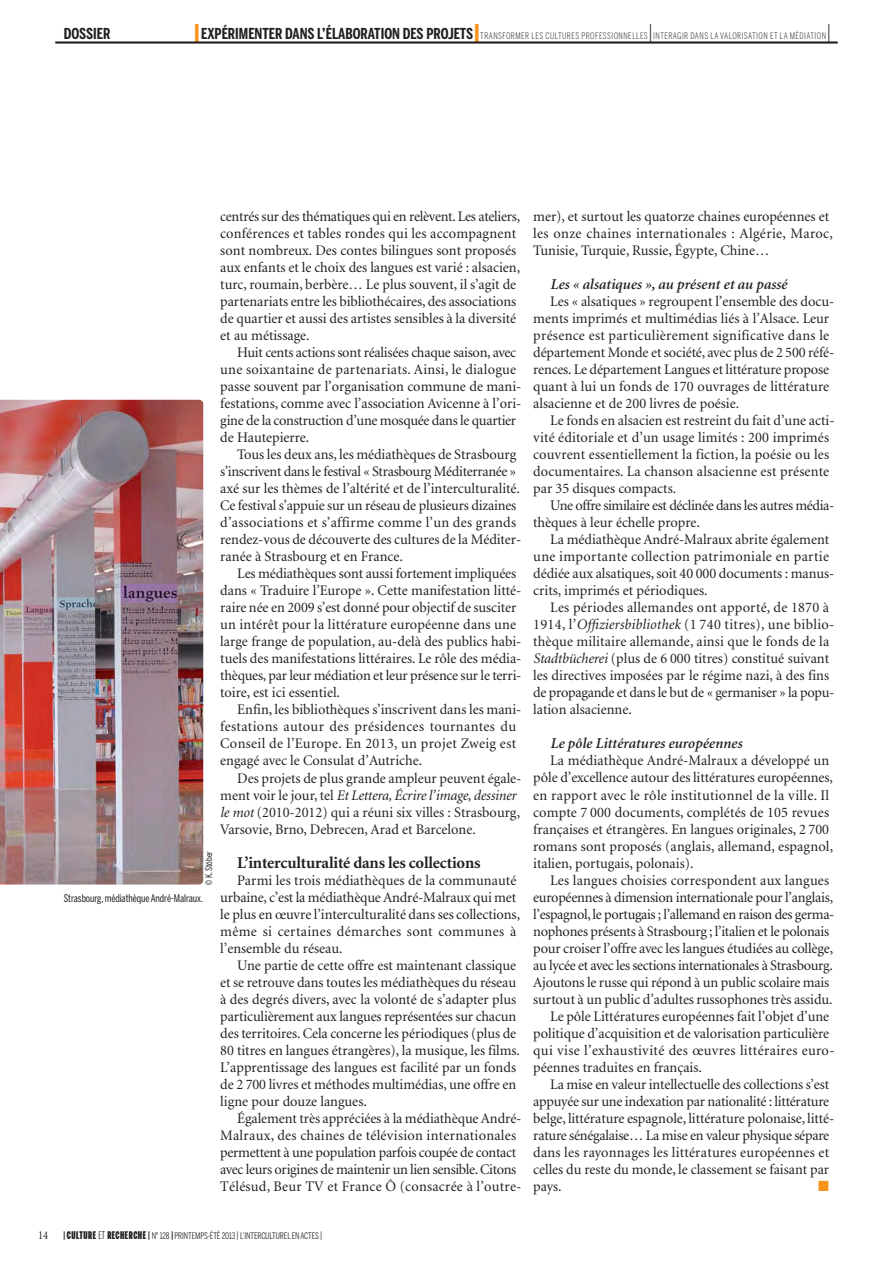
<style>
.page{position:relative;width:893px;height:1263px;background:#fff}
.page>*{position:absolute;margin:0;border:0;box-sizing:border-box;transform-origin:0 0}
.t1{font:300 20.25px "Benton Sans Comp";color:#231f20}
.t2{font:700 16.5px "Minion";letter-spacing:-.01em;color:#231f20}
.t3{font:italic 600 15px "Minion";color:#231f20}
.t4{font:700 15px "Benton Sans Comp";color:#231f20}
.t5{font:14.7px/17px "Minion";color:#231f20}
.t6{font:14.7px/17px "Minion";letter-spacing:-.025em;color:#231f20}
.t7{font:14.7px "Minion";letter-spacing:-.02em;color:#231f20}
.t8{font:14.7px "Minion";letter-spacing:.025em;color:#231f20}
.t9{font:14.7px "Zapf Dingbats";color:#f7931d}
.t10{font:10.5px "Benton Sans Comp";letter-spacing:-.005em;color:#231f20}
.t11{font:300 9px "Benton Sans Comp";letter-spacing:.05em;color:#231f20}
.t12{font:9px "Benton Sans Comp";letter-spacing:-.01em;color:#231f20}
.t13{font:9px "Benton Sans Comp";letter-spacing:-.005em;color:#231f20}
.s1{font-weight:900;font-size:20.25px;color:#f7931d}
.s2{font-style:italic}
.s3{font-family:"Minion";font-stretch:condensed;font-size:12px}
.s4{font-family:"Benton Sans Extra Comp";font-weight:900;font-size:10.5px}
.s5{font-family:"Benton Sans Extra Comp";font-size:10.5px}
</style>
<div class="page">
<hr style="left:55px;top:41px;width:783px;height:3px;background:#231f20">
<img style="left:0;top:400px;width:203px;height:484px">
<p class="t4" style="left:64px;top:28px;width:48px">DOSSIER</p>
<p class="t4" style="left:194px;top:28px;width:288px"><span class="s1">|</span>EXPÉRIMENTER DANS L’ÉLABORATION DES PROJETS<span class="s1">|</span></p>
<p class="t11" style="left:480px;top:33px;width:169px">TRANSFORMER LES CULTURES PROFESSIONNELLES</p>
<h1 class="t1" style="left:648px;top:24px;width:6px">|</h1>
<p class="t11" style="left:653px;top:33px;width:174px">INTERAGIR DANS LA VALORISATION ET LA MÉDIATION</p>
<h1 class="t1" style="left:826px;top:24px;width:6px">|</h1>
<p class="t5" style="left:220px;top:209px;width:301px">centrés sur des thématiques qui en relèvent. Les ateliers, conférences et tables rondes qui les accompagnent sont nombreux. Des contes bilingues sont proposés aux enfants et le choix des langues est varié : alsacien, turc, roumain, berbère… Le plus souvent, il s’agit de partenariats entre les bibliothécaires, des associations de quartier et aussi des artistes sensibles à la diversité et au métissage.</p>
<p class="t5" style="left:220px;top:345px;width:303px;text-indent:17px">Huit cents actions sont réalisées chaque saison, avec une soixantaine de partenariats. Ainsi, le dialogue passe souvent par l’organisation commune de mani&shy;festations, comme avec l’association Avicenne à l’ori&shy;gine de la construction d’une mosquée dans le quartier de Hautepierre.</p>
<p class="t5" style="left:220px;top:447px;width:302px;text-indent:17px">Tous les deux ans, les médiathèques de Strasbourg s’inscrivent dans le festival « Strasbourg Méditerranée » axé sur les thèmes de l’altérité et de l’interculturalité.<br>Ce festival s’appuie sur un réseau de plusieurs dizaines d’associations et s’affirme comme l’un des grands rendez-vous de découverte des cultures de la Méditer&shy;ranée à Strasbourg et en France.</p>
<p class="t5" style="left:220px;top:566px;width:303px;text-indent:17px">Les médiathèques sont aussi fortement impliquées dans « Traduire l’Europe ». Cette manifestation litté&shy;raire née en 2009 s’est donné pour objectif de susciter un intérêt pour la littérature européenne dans une large frange de population, au-delà des publics habi&shy;tuels des manifestations littéraires. Le rôle des média&shy;thèques, par leur médiation et leur présence sur le terri&shy;toire, est ici essentiel.</p>
<p class="t5" style="left:220px;top:702px;width:303px;text-indent:17px">Enfin, les bibliothèques s’inscrivent dans les mani&shy;festations autour des présidences tournantes du Conseil de l’Europe. En 2013, un projet Zweig est engagé avec le Consulat d’Autriche.</p>
<p class="t5" style="left:220px;top:770px;width:303px;text-indent:17px">Des projets de plus grande ampleur peuvent égale&shy;ment voir le jour, tel <span class="s2">Et Lettera, Écrire l’image, dessiner le mot</span> (2010-2012) qui a réuni six villes : Strasbourg, Varsovie, Brno, Debrecen, Arad et Barcelone.</p>
<p class="t2" style="left:237px;top:856px;width:245px">L’interculturalité dans les collections</p>
<p class="t5" style="left:220px;top:873px;width:301px;text-indent:17px">Parmi les trois médiathèques de la communauté urbaine, c’est la médiathèque André-Malraux qui met le plus en œuvre l’interculturalité dans ses collections, même si certaines démarches sont communes à l’ensemble du réseau.</p>
<p class="t5" style="left:220px;top:958px;width:301px;text-indent:17px">Une partie de cette offre est maintenant classique et se retrouve dans toutes les médiathèques du réseau à des degrés divers, avec la volonté de s’adapter plus particulièrement aux langues représentées sur chacun des territoires. Cela concerne les périodiques (plus de 80 titres en langues étrangères), la musique, les films.<br>L’apprentissage des langues est facilité par un fonds de 2 700 livres et méthodes multimédias, une offre en ligne pour douze langues.</p>
<p class="t5" style="left:220px;top:1111px;width:303px;text-indent:17px">Également très appréciées à la médiathèque André-Malraux, des chaines de télévision internationales permettent à une population parfois coupée de contact avec leurs origines de maintenir un lien sensible. Citons Télésud, Beur TV et France Ô (consacrée à l’outre-</p>
<p class="t13" style="left:206px;top:884px;width:35px;rotate:-90deg">© K. Stöber</p>
<p class="t10" style="left:64px;top:894px;width:141px">Strasbourg, médiathèque André-Malraux.</p>
<p class="t5" style="left:533px;top:209px;width:301px">mer), et surtout les quatorze chaines européennes et les onze chaines internationales : Algérie, Maroc,<br>Tunisie, Turquie, Russie, Égypte, Chine…</p>
<p class="t3" style="left:550px;top:278px;width:238px">Les « alsatiques », au présent et au passé</p>
<p class="t5" style="left:533px;top:294px;width:303px;text-indent:17px">Les « alsatiques » regroupent l’ensemble des docu&shy;ments imprimés et multimédias liés à l’Alsace. Leur présence est particulièrement significative dans le département Monde et société, avec plus de 2 500 réfé&shy;rences. Le département Langues et littérature propose quant à lui un fonds de 170 ouvrages de littérature alsacienne et de 200 livres de poésie.</p>
<p class="t5" style="left:533px;top:413px;width:303px;text-indent:17px">Le fonds en alsacien est restreint du fait d’une acti&shy;vité éditoriale et d’un usage limités : 200 imprimés couvrent essentiellement la fiction, la poésie ou les documentaires. La chanson alsacienne est présente par 35 disques compacts.</p>
<p class="t6" style="left:533px;top:498px;width:303px;text-indent:17px">Une offre similaire est déclinée dans les autres média&shy;thèques à leur échelle propre.</p>
<p class="t5" style="left:533px;top:532px;width:303px;text-indent:17px">La médiathèque André-Malraux abrite également une importante collection patrimoniale en partie dédiée aux alsatiques, soit 40 000 documents : manus&shy;crits, imprimés et périodiques.</p>
<p class="t5" style="left:533px;top:600px;width:303px;text-indent:17px">Les périodes allemandes ont apporté, de 1870 à 1914, l’<span class="s2">Offiziersbibliothek</span> (1 740 titres), une biblio&shy;thèque militaire allemande, ainsi que le fonds de la <span class="s2">Stadtbücherei</span> (plus de 6 000 titres) constitué suivant les directives imposées par le régime nazi, à des fins de propagande et dans le but de « germaniser » la popu&shy;lation alsacienne.</p>
<p class="t3" style="left:550px;top:737px;width:193px">Le pôle Littératures européennes</p>
<p class="t5" style="left:533px;top:753px;width:301px;text-indent:17px">La médiathèque André-Malraux a développé un pôle d’excellence autour des littératures européennes, en rapport avec le rôle institutionnel de la ville. Il compte 7 000 documents, complétés de 105 revues françaises et étrangères. En langues originales, 2 700 romans sont proposés (anglais, allemand, espagnol, italien, portugais, polonais).</p>
<p class="t5" style="left:550px;top:873px;width:280px">Les langues choisies correspondent aux langues</p>
<p class="t5" style="left:533px;top:890px;width:301px">européennes à dimension internationale pour l’anglais,</p>
<p class="t6" style="left:533px;top:907px;width:303px">l’espagnol, le portugais ; l’allemand en raison des germa-</p>
<p class="t7" style="left:533px;top:925px;width:298px">nophones présents à Strasbourg ; l’italien et le polonais</p>
<p class="t5" style="left:533px;top:941px;width:301px">pour croiser l’offre avec les langues étudiées au collège,</p>
<p class="t6" style="left:533px;top:958px;width:301px">au lycée et avec les sections internationales à Strasbourg.</p>
<p class="t5" style="left:533px;top:975px;width:298px">Ajoutons le russe qui répond à un public scolaire mais</p>
<p class="t5" style="left:533px;top:992px;width:301px">surtout à un public d’adultes russophones très assidu.</p>
<p class="t5" style="left:550px;top:1009px;width:280px">Le pôle Littératures européennes fait l’objet d’une</p>
<p class="t5" style="left:533px;top:1026px;width:297px">politique d’acquisition et de valorisation particulière</p>
<p class="t8" style="left:533px;top:1044px;width:303px">qui vise l’exhaustivité des œuvres littéraires euro-</p>
<p class="t5" style="left:533px;top:1060px;width:170px">péennes traduites en français.</p>
<p class="t5" style="left:550px;top:1077px;width:280px">La mise en valeur intellectuelle des collections s’est</p>
<p class="t7" style="left:533px;top:1095px;width:298px">appuyée sur une indexation par nationalité : littérature</p>
<p class="t5" style="left:533px;top:1111px;width:303px">belge, littérature espagnole, littérature polonaise, litté-</p>
<p class="t7" style="left:533px;top:1129px;width:297px">rature sénégalaise… La mise en valeur physique sépare</p>
<p class="t5" style="left:533px;top:1145px;width:297px">dans les rayonnages les littératures européennes et</p>
<p class="t5" style="left:533px;top:1162px;width:297px">celles du reste du monde, le classement se faisant par</p>
<p class="t5" style="left:533px;top:1179px;width:30px">pays.</p>
<p class="t9" style="left:818px;top:1179px;width:12px">■</p>
<p class="t12" style="left:38px;top:1232px;width:286px"><span class="s3">14</span> <sup>|</sup> <span class="s4">CULTURE</span> <span class="s5">ET</span> <span class="s4">RECHERCHE</span> <sup>|</sup> N° 128 <sup>|</sup> PRINTEMPS-ÉTÉ 2013 | L’INTERCULTUREL EN ACTES |</p>
</div>
